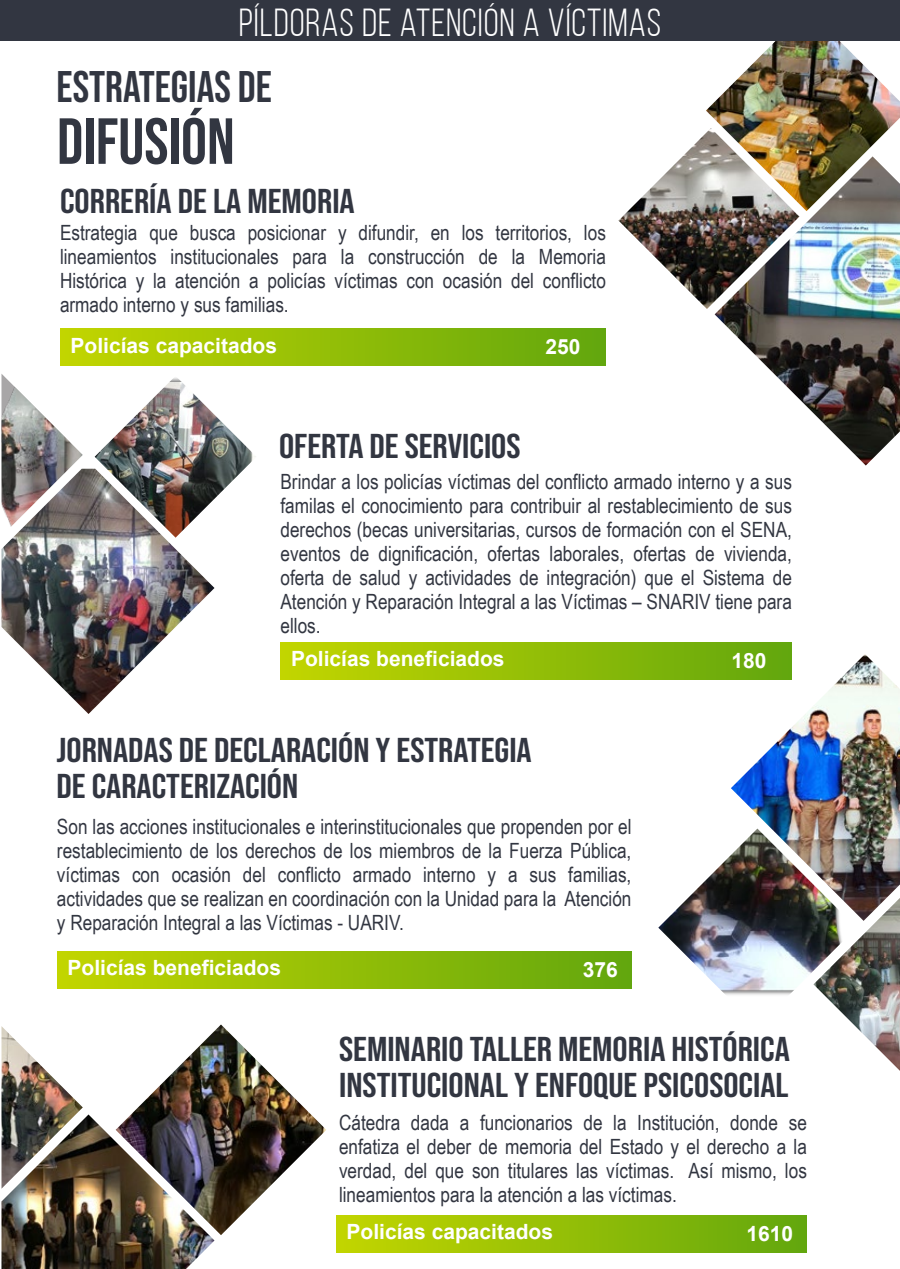
<style>
.page{position:relative;width:900px;height:1269px;background:#fff}
.page>*{position:absolute;margin:0;border:0;box-sizing:border-box;transform-origin:0 0}
.t1{font:64.95px "Bebas Neue";color:#323641}
.t2{font:44.25px "Bebas Neue";color:#323641}
.t3{font:39px "Bebas Neue";letter-spacing:.025em;color:#fff}
.t4{font:34.5px/35.8px "Bebas Neue";color:#323641;scale:1.1 1}
.t5{font:21px/24px "Arial Narrow";color:#323641;text-align:justify}
.t6{font:700 21px "Arial";color:#fff}
</style>
<div class="page">
<img style="left:706px;top:40px;width:194px;height:116px">
<img style="left:715px;top:156px;width:185px;height:310px">
<img style="left:618px;top:128px;width:181px;height:181px">
<img style="left:731px;top:654px;width:169px;height:244px">
<img style="left:827px;top:898px;width:73px;height:173px">
<img style="left:2px;top:469px;width:213px;height:245px">
<svg style="left:1px;top:374px;width:9px;height:69px"></svg>
<img style="left:2px;top:382px;width:81px;height:154px">
<img style="left:95px;top:377px;width:161px;height:161px">
<img style="left:2px;top:1114px;width:213px;height:155px">
<img style="left:2px;top:1027px;width:81px;height:162px">
<img style="left:116px;top:1024px;width:210px;height:211px">
<img style="left:658px;top:829px;width:198px;height:169px">
<div style="left:0;top:0;width:900px;height:40px;background:#323641"></div>
<div style="left:60px;top:328px;width:546px;height:38px;background:linear-gradient(to right,#c3d600,#62a70e)"></div>
<div style="left:280px;top:642px;width:512px;height:38px;background:linear-gradient(to right,#c3d600,#62a70e)"></div>
<div style="left:57px;top:951px;width:575px;height:37px;background:linear-gradient(to right,#c3d600,#62a70e)"></div>
<div style="left:336px;top:1215px;width:471px;height:37px;background:linear-gradient(to right,#c3d600,#62a70e)"></div>
<h3 class="t3" style="left:239px;top:1px;width:424px">PÍLDORAS DE ATENCIÓN A VÍCTIMAS</h3>
<h2 class="t2" style="left:57px;top:61px;width:217px">ESTRATEGIAS DE</h2>
<h1 class="t1" style="left:57px;top:105px;width:179px">DIFUSIÓN</h1>
<h3 class="t4" style="left:60px;top:183px;width:270px">CORRERÍA DE LA MEMORIA</h3>
<p class="t5" style="left:60px;top:220px;width:547px">Estrategia que busca posicionar y difundir, en los territorios, los lineamientos institucionales para la construcción de la Memoria Histórica y la atención a policías víctimas con ocasión del conflicto armado interno y sus familias.</p>
<p class="t6" style="left:70px;top:330px;width:208px">Policías capacitados</p>
<p class="t6" style="left:545px;top:332px;width:37px">250</p>
<h3 class="t4" style="left:279px;top:427px;width:221px">OFERTA DE SERVICIOS</h3>
<p class="t5" style="left:280px;top:469px;width:513px">Brindar a los policías víctimas del conflicto armado interno y a sus familas el conocimiento para contribuir al restablecimiento de sus derechos (becas universitarias, cursos de formación con el SENA, eventos de dignificación, ofertas laborales, ofertas de vivienda, oferta de salud y actividades de integración) que el Sistema de Atención y Reparación Integral a las Víctimas – SNARIV tiene para ellos.</p>
<p class="t6" style="left:291px;top:644px;width:215px">Policías beneficiados</p>
<p class="t6" style="left:731px;top:645px;width:37px">180</p>
<h3 class="t4" style="left:56px;top:731px;width:434px">JORNADAS DE DECLARACIÓN Y ESTRATEGIA<br>DE CARACTERIZACIÓN</h3>
<p class="t5" style="left:57px;top:814px;width:576px">Son las acciones institucionales e interinstitucionales que propenden por el restablecimiento de los derechos de los miembros de la Fuerza Pública, víctimas con ocasión del conflicto armado interno y a sus familias, actividades que se realizan en coordinación con la Unidad para la Atención y Reparación Integral a las Víctimas - UARIV.</p>
<p class="t6" style="left:68px;top:953px;width:215px">Policías beneficiados</p>
<p class="t6" style="left:583px;top:954px;width:37px">376</p>
<h3 class="t4" style="left:339px;top:1031px;width:411px">SEMINARIO TALLER MEMORIA HISTÓRICA<br>INSTITUCIONAL Y ENFOQUE PSICOSOCIAL</h3>
<p class="t5" style="left:339px;top:1109px;width:470px">Cátedra dada a funcionarios de la Institución, donde se enfatiza el deber de memoria del Estado y el derecho a la verdad, del que son titulares las víctimas. Así mismo, los lineamientos para la atención a las víctimas.</p>
<p class="t6" style="left:346px;top:1217px;width:208px">Policías capacitados</p>
<p class="t6" style="left:746px;top:1218px;width:48px">1610</p>
</div>
